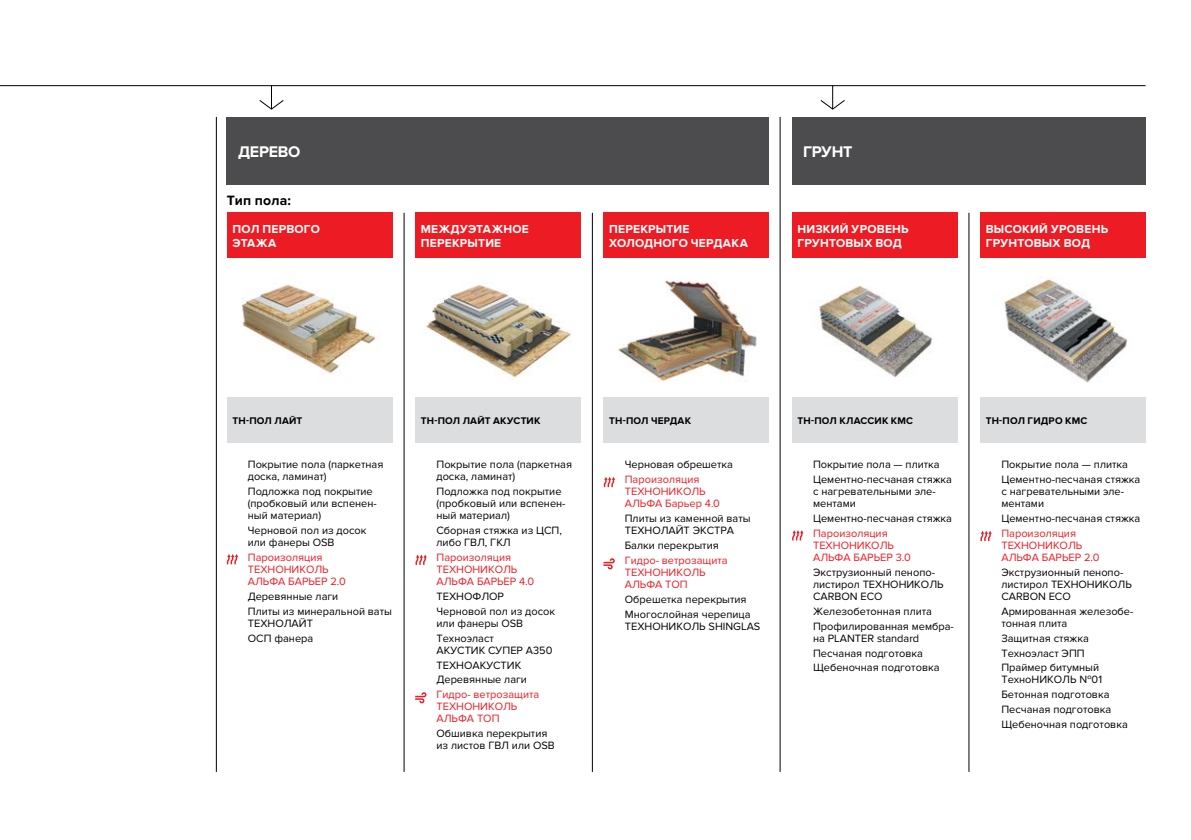
<style>
.page{position:relative;width:1191px;height:840px;background:#fff}
.page>*{position:absolute;margin:0;border:0;box-sizing:border-box;transform-origin:0 0}
.t1{font:700 16px "Proxima Nova";color:#fff}
.t2{font:700 14px "Proxima Nova";color:#000}
.t3{font:700 12px/14.4px "Proxima Nova";letter-spacing:.02em;color:#fff}
.t4{font:11px/12px "Proxima Nova";color:#000}
.t5{font:11px/12px "Proxima Nova";color:#ed1b23}
.t6{font:700 10px "Proxima Nova";letter-spacing:.025em;color:#000}
</style>
<div class="page">
<svg style="left:227px;top:554px;width:11px;height:10px"></svg>
<svg style="left:415px;top:554px;width:12px;height:10px"></svg>
<svg style="left:415px;top:692px;width:11px;height:11px"></svg>
<svg style="left:604px;top:477px;width:11px;height:10px"></svg>
<svg style="left:792px;top:530px;width:11px;height:10px"></svg>
<svg style="left:980px;top:531px;width:11px;height:9px"></svg>
<svg style="left:603px;top:558px;width:12px;height:11px"></svg>
<img style="left:818px;top:286px;width:115px;height:91px">
<img style="left:1004px;top:277px;width:124px;height:106px">
<img style="left:241px;top:284px;width:139px;height:89px">
<img style="left:618px;top:280px;width:139px;height:102px">
<img style="left:425px;top:284px;width:146px;height:96px">
<div style="left:227px;top:117px;width:542px;height:67px;background:#4c4c4e"></div>
<hr style="left:0;top:85px;width:1145px;height:1px;background:#000">
<svg style="left:259px;top:85px;width:25px;height:25px"></svg>
<div style="left:791px;top:117px;width:354px;height:67px;background:#4c4c4e"></div>
<svg style="left:820px;top:85px;width:25px;height:25px"></svg>
<hr style="left:216px;top:117px;width:1px;height:654px;background:#000">
<hr style="left:779px;top:117px;width:1px;height:654px;background:#000">
<div style="left:227px;top:213px;width:165px;height:45px;background:#ed1b23"></div>
<div style="left:603px;top:213px;width:166px;height:45px;background:#ed1b23"></div>
<div style="left:415px;top:213px;width:165px;height:45px;background:#ed1b23"></div>
<div style="left:791px;top:213px;width:166px;height:45px;background:#ed1b23"></div>
<div style="left:980px;top:213px;width:165px;height:45px;background:#ed1b23"></div>
<hr style="left:404px;top:213px;width:1px;height:558px;background:#000">
<hr style="left:592px;top:213px;width:1px;height:558px;background:#000">
<hr style="left:968px;top:213px;width:1px;height:558px;background:#000">
<div style="left:227px;top:397px;width:165px;height:45px;background:#dcddde"></div>
<div style="left:415px;top:397px;width:165px;height:45px;background:#dcddde"></div>
<div style="left:603px;top:397px;width:166px;height:45px;background:#dcddde"></div>
<div style="left:791px;top:397px;width:166px;height:45px;background:#dcddde"></div>
<div style="left:980px;top:397px;width:165px;height:45px;background:#dcddde"></div>
<h1 class="t1" style="left:238px;top:142px;width:12px">ДЕРЕВО</h1>
<h1 class="t1" style="left:803px;top:142px;width:40px">ГРУНТ</h1>
<p class="t2" style="left:227px;top:192px;width:66px">Тип пола:</p>
<p class="t3" style="left:232px;top:222px;width:10px">ПОЛ</p>
<p class="t3" style="left:262px;top:222px;width:59px">первого</p>
<p class="t3" style="left:232px;top:236px;width:10px">ЭТАЖА</p>
<p class="t3" style="left:421px;top:222px;width:11px">МЕЖД</p>
<p class="t3" style="left:460px;top:222px;width:18px">УЭТАЖНОЕ</p>
<p class="t3" style="left:421px;top:236px;width:9px">ПЕРЕКРЫТИЕ</p>
<p class="t3" style="left:609px;top:222px;width:10px">ПЕРЕКРЫТИЕ<br>ХОЛОДНОГО</p>
<p class="t3" style="left:691px;top:236px;width:18px">ЧЕРДАКА</p>
<p class="t3" style="left:797px;top:222px;width:113px">низкий уровень грунтовых вод</p>
<p class="t3" style="left:985px;top:222px;width:124px">Высокий уровень грунтовых вод</p>
<p class="t6" style="left:232px;top:415px;width:25px">ТН-ПОЛ</p>
<p class="t6" style="left:274px;top:415px;width:29px">Лайт</p>
<p class="t6" style="left:421px;top:415px;width:25px">ТН-ПОЛ</p>
<p class="t6" style="left:463px;top:415px;width:79px">Лайт Акустик</p>
<p class="t6" style="left:609px;top:415px;width:25px">ТН-ПОЛ</p>
<p class="t6" style="left:651px;top:415px;width:42px">Чердак</p>
<p class="t6" style="left:797px;top:415px;width:25px">ТН-ПОЛ</p>
<p class="t6" style="left:839px;top:415px;width:60px">Классик КМС</p>
<p class="t6" style="left:985px;top:415px;width:25px">ТН-ПОЛ</p>
<p class="t6" style="left:1027px;top:415px;width:46px">Гидро КМС</p>
<p class="t4" style="left:248px;top:458px;width:137px">Покрытие пола (паркетная доска, ламинат)</p>
<p class="t4" style="left:248px;top:485px;width:131px">Подложка под покрытие (пробковый или вспенен&shy;ный материал)</p>
<p class="t4" style="left:248px;top:524px;width:120px">Черновой пол из досок или фанеры OSB</p>
<p class="t5" style="left:248px;top:551px;width:100px">Пароизоляция<br>ТЕХНОНИКОЛЬ<br>АЛЬФА Барье р 2.0</p>
<p class="t4" style="left:248px;top:588px;width:146px;line-height:14.8px">Деревянные лаги<br>Плиты из минеральной ваты</p>
<p class="t4" style="left:248px;top:615px;width:67px;line-height:14.8px">ТЕХНОЛАЙТ<br>ОСП фанера</p>
<p class="t4" style="left:436px;top:458px;width:137px">Покрытие пола (паркетная доска, ламинат)</p>
<p class="t4" style="left:436px;top:485px;width:131px">Подложка под покрытие (пробковый или вспенен&shy;ный материал)</p>
<p class="t4" style="left:436px;top:524px;width:127px">Сборная стяжка из ЦСП, либо ГВЛ, ГКЛ</p>
<p class="t5" style="left:436px;top:551px;width:99px">Пароизоляция<br>ТЕХНОНИКОЛЬ<br>АЛЬФА БАРЬЕР 4.0</p>
<p class="t4" style="left:436px;top:588px;width:120px;line-height:14.8px">ТЕХНОФЛОР<br>Черновой пол из досок</p>
<p class="t4" style="left:436px;top:615px;width:88px;line-height:14.8px">или фанеры OSB<br>Техноэласт</p>
<p class="t4" style="left:436px;top:642px;width:117px;line-height:14.8px">АКУСТИК СУПЕР A350<br>ТЕХНОАКУСТИК<br>Деревянные лаги</p>
<p class="t5" style="left:436px;top:688px;width:104px">Гидро- ветрозащита<br>ТЕХНОНИКОЛЬ<br>АЛЬФА ТОП</p>
<p class="t4" style="left:436px;top:727px;width:120px">Обшивка перекрытия из листов ГВЛ или OSB</p>
<p class="t4" style="left:625px;top:458px;width:110px">Черновая обрешетка</p>
<p class="t5" style="left:625px;top:473px;width:97px">Пароизоляция<br>ТЕХНОНИКОЛЬ<br>АЛЬФА Барьер 4.0</p>
<p class="t4" style="left:625px;top:512px;width:127px">Плиты из каменной ваты<br>ТЕХНОЛАЙТ ЭКСТРА</p>
<p class="t4" style="left:625px;top:539px;width:95px">Балки перекрытия</p>
<p class="t5" style="left:625px;top:554px;width:104px">Гидро- ветрозащита<br>ТЕХНОНИКОЛЬ<br>АЛЬФА ТОП</p>
<p class="t4" style="left:625px;top:591px;width:127px;line-height:14.8px">Обрешетка перекрытия<br>М ногослойная черепица</p>
<p class="t4" style="left:625px;top:619px;width:137px">ТЕХНОНИКОЛЬ SHINGLAS</p>
<p class="t4" style="left:813px;top:457px;width:140px;line-height:14.8px">Покрытие пола — плитка<br>Цементно-песчаная стяжка</p>
<p class="t4" style="left:813px;top:485px;width:124px">с нагревательными эле&shy;ментами</p>
<p class="t4" style="left:813px;top:512px;width:140px">Цементно-песчаная стяжка</p>
<p class="t5" style="left:813px;top:527px;width:99px">Пароизоляция<br>ТЕХНОНИКОЛЬ<br>АЛЬФА БАРЬЕР 3.0</p>
<p class="t4" style="left:813px;top:566px;width:132px">Экструзионный пенопо&shy;листирол ТЕХНОНИКОЛЬ<br>CARBON ECO</p>
<p class="t4" style="left:813px;top:603px;width:142px;line-height:14.8px">Железобетонная плита<br>Профилированная мембра-</p>
<p class="t4" style="left:813px;top:630px;width:128px;line-height:14.8px">на PLANTER standard<br>Песчаная подготовка<br>Щебеночная подготовка</p>
<p class="t4" style="left:1001px;top:457px;width:140px;line-height:14.8px">Покрытие пола — плитка<br>Цементно-песчаная стяжка</p>
<p class="t4" style="left:1001px;top:485px;width:124px">с нагревательными эле&shy;ментами</p>
<p class="t4" style="left:1001px;top:512px;width:140px">Цементно-песчаная стяжка</p>
<p class="t5" style="left:1001px;top:527px;width:100px">Пароизоляция<br>ТЕХНОНИКОЛЬ<br>АЛЬФА Барье р 2.0</p>
<p class="t4" style="left:1001px;top:566px;width:132px">Экструзионный пенопо&shy;листирол ТЕХНОНИКОЛЬ<br>CARBON ECO</p>
<p class="t4" style="left:1001px;top:605px;width:134px">Армированная железобе&shy;тонная плита</p>
<p class="t4" style="left:1001px;top:630px;width:99px;line-height:14.8px">Защитная стяжка<br>Техноэласт ЭПП<br>Праймер битумный</p>
<p class="t4" style="left:1001px;top:672px;width:128px;line-height:14.8px">ТехноНИКОЛЬ №01<br>Бетонная подготовка<br>Песчаная подготовка<br>Щебеночная подготовка</p>
</div>
